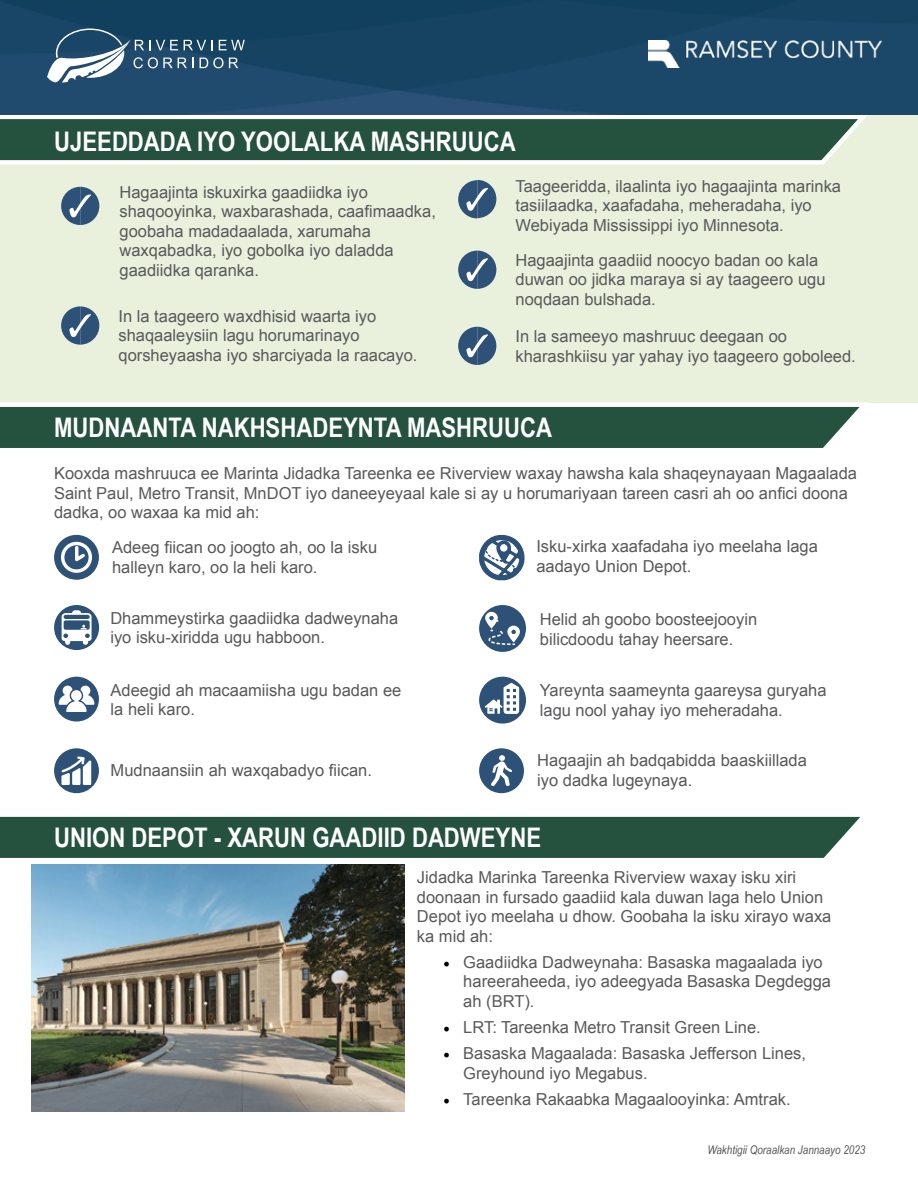
<style>
.page{position:relative;width:918px;height:1188px;background:#fff}
.page>*{position:absolute;margin:0;border:0;box-sizing:border-box;transform-origin:0 0}
.t1{font:700 27px "Arial Narrow";color:#fff}
.t2{font:16.5px/19.5px "Arial";color:#58595b}
.t3{font:italic 12px "Arial Narrow";color:#58595b}
.s1{font-family:"Minion Pro";font-size:18px;color:#000}
</style>
<div class="page">
<img style="left:31px;top:865px;width:374px;height:247px">
<div style="left:0;top:115px;width:918px;height:288px;background:#e9f1dd"></div>
<svg style="left:0;top:115px;width:867px;height:50px;background:#517564"></svg>
<img style="left:0;top:0;width:918px;height:115px">
<img style="left:649px;top:40px;width:233px;height:28px">
<svg style="left:61px;top:306px;width:38px;height:39px"></svg>
<svg style="left:61px;top:187px;width:38px;height:38px"></svg>
<svg style="left:458px;top:180px;width:38px;height:38px"></svg>
<svg style="left:458px;top:251px;width:38px;height:38px"></svg>
<svg style="left:458px;top:327px;width:38px;height:38px"></svg>
<svg style="left:0;top:402px;width:869px;height:46px;background:#426957"></svg>
<svg style="left:479px;top:534px;width:46px;height:47px"></svg>
<div style="left:479px;top:677px;width:47px;height:47px;background:#2e5178;border-radius:50%"></div>
<svg style="left:485px;top:683px;width:34px;height:31px"></svg>
<div style="left:479px;top:605px;width:47px;height:47px;background:#2e5178;border-radius:50%"></div>
<svg style="left:485px;top:612px;width:35px;height:33px"></svg>
<div style="left:479px;top:748px;width:45px;height:45px;background:#2e5178;border-radius:50%"></div>
<svg style="left:491px;top:755px;width:21px;height:31px"></svg>
<div style="left:54px;top:605px;width:45px;height:45px;background:#2e5178;border-radius:50%"></div>
<svg style="left:62px;top:610px;width:30px;height:35px"></svg>
<div style="left:54px;top:535px;width:45px;height:45px;background:#2e5178;border-radius:50%"></div>
<svg style="left:61px;top:542px;width:31px;height:31px"></svg>
<div style="left:54px;top:677px;width:45px;height:45px;background:#2e5178;border-radius:50%"></div>
<svg style="left:59px;top:685px;width:35px;height:29px"></svg>
<svg style="left:0;top:816px;width:860px;height:49px;background:#496f5f"></svg>
<div style="left:54px;top:748px;width:45px;height:45px;background:#2e5178;border-radius:50%"></div>
<svg style="left:61px;top:756px;width:30px;height:29px"></svg>
<svg style="left:47px;top:29px;width:198px;height:54px;background:#466984"></svg>
<h1 class="t1" style="left:54px;top:121px;width:463px">UJEEDDADA IYO YOOLALKA MASHRUUCA</h1>
<p class="t2" style="left:120px;top:182px;width:318px">Hagaajinta iskuxirka gaadiidka iyo shaqooyinka, waxbarashada, caafimaadka, goobaha madadaalada, xarumaha waxqabadka, iyo gobolka iyo daladda gaadiidka qaranka.</p>
<p class="t2" style="left:516px;top:176px;width:327px">Taageeridda, ilaalinta iyo hagaajinta marinka tasiilaadka, xaafadaha, meheradaha, iyo<br>Webiyada Mississippi iyo Minnesota.</p>
<p class="t2" style="left:516px;top:251px;width:311px">Hagaajinta gaadiid noocyo badan oo kala duwan oo jidka maraya si ay taageero ugu noqdaan bulshada.</p>
<p class="t2" style="left:516px;top:327px;width:342px">In la sameeyo mashruuc deegaan oo kharashkiisu yar yahay iyo taageero goboleed.</p>
<p class="t2" style="left:118px;top:306px;width:300px">In la taageero waxdhisid waarta iyo shaqaaleysiin lagu horumarinayo qorsheyaasha iyo sharciyada la raacayo.</p>
<h1 class="t1" style="left:54px;top:407px;width:500px">MUDNAANTA NAKHSHADEYNTA MASHRUUCA</h1>
<p class="t2" style="left:54px;top:464px;width:805px">Kooxda mashruuca ee Marinta Jidadka Tareenka ee Riverview waxay hawsha kala shaqeynayaan Magaalada<br>Saint Paul, Metro Transit, MnDOT iyo daneeyeyaal kale si ay u horumariyaan tareen casri ah oo anfici doona dadka, oo waxaa ka mid ah:</p>
<p class="t2" style="left:112px;top:538px;width:267px">Adeeg fiican oo joogto ah, oo la isku halleyn karo, oo la heli karo.</p>
<p class="t2" style="left:536px;top:537px;width:283px">Isku-xirka xaafadaha iyo meelaha laga aadayo Union Depot.</p>
<p class="t2" style="left:110px;top:608px;width:289px">Dhammeystirka gaadiidka dadweynaha iyo isku-xiridda ugu habboon.</p>
<p class="t2" style="left:540px;top:610px;width:219px">Helid ah goobo boosteejooyin bilicdoodu tahay heersare.</p>
<p class="t2" style="left:111px;top:680px;width:292px">Adeegid ah macaamiisha ugu badan ee la heli karo.</p>
<p class="t2" style="left:540px;top:681px;width:288px">Yareynta saameynta gaareysa guryaha lagu nool yahay iyo meheradaha.</p>
<p class="t2" style="left:111px;top:760px;width:263px">Mudnaansiin ah waxqabadyo fiican.</p>
<p class="t2" style="left:537px;top:751px;width:271px">Hagaajin ah badqabidda baaskiillada iyo dadka lugeynaya.</p>
<h1 class="t1" style="left:54px;top:817px;width:489px">UNION DEPOT - XARUN GAADIID DADWEYNE</h1>
<p class="t2" style="left:417px;top:868px;width:416px">Jidadka Marinka Tareenka Riverview waxay isku xiri doonaan in fursado gaadiid kala duwan laga helo Union Depot iyo meelaha u dhow. Goobaha la isku xirayo waxa ka mid ah:</p>
<p class="t2" style="left:463px;top:952px;width:369px;text-indent:-20px"><span class="s1">•</span> Gaadiidka Dadweynaha: Basaska magaalada iyo hareeraheeda, iyo adeegyada Basaska Degdegga ah (BRT).</p>
<p class="t2" style="left:443px;top:1018px;width:319px"><span class="s1">•</span> LRT: Tareenka Metro Transit Green Line.</p>
<p class="t2" style="left:463px;top:1044px;width:344px;text-indent:-20px"><span class="s1">•</span> Basaska Magaalada: Basaska Jefferson Lines,<br>Greyhound iyo Megabus.</p>
<p class="t2" style="left:443px;top:1090px;width:349px"><span class="s1">•</span> Tareenka Rakaabka Magaalooyinka: Amtrak.</p>
<p class="t3" style="left:708px;top:1142px;width:159px">Wakhtigii Qoraalkan Jannaayo 2023</p>
</div>
